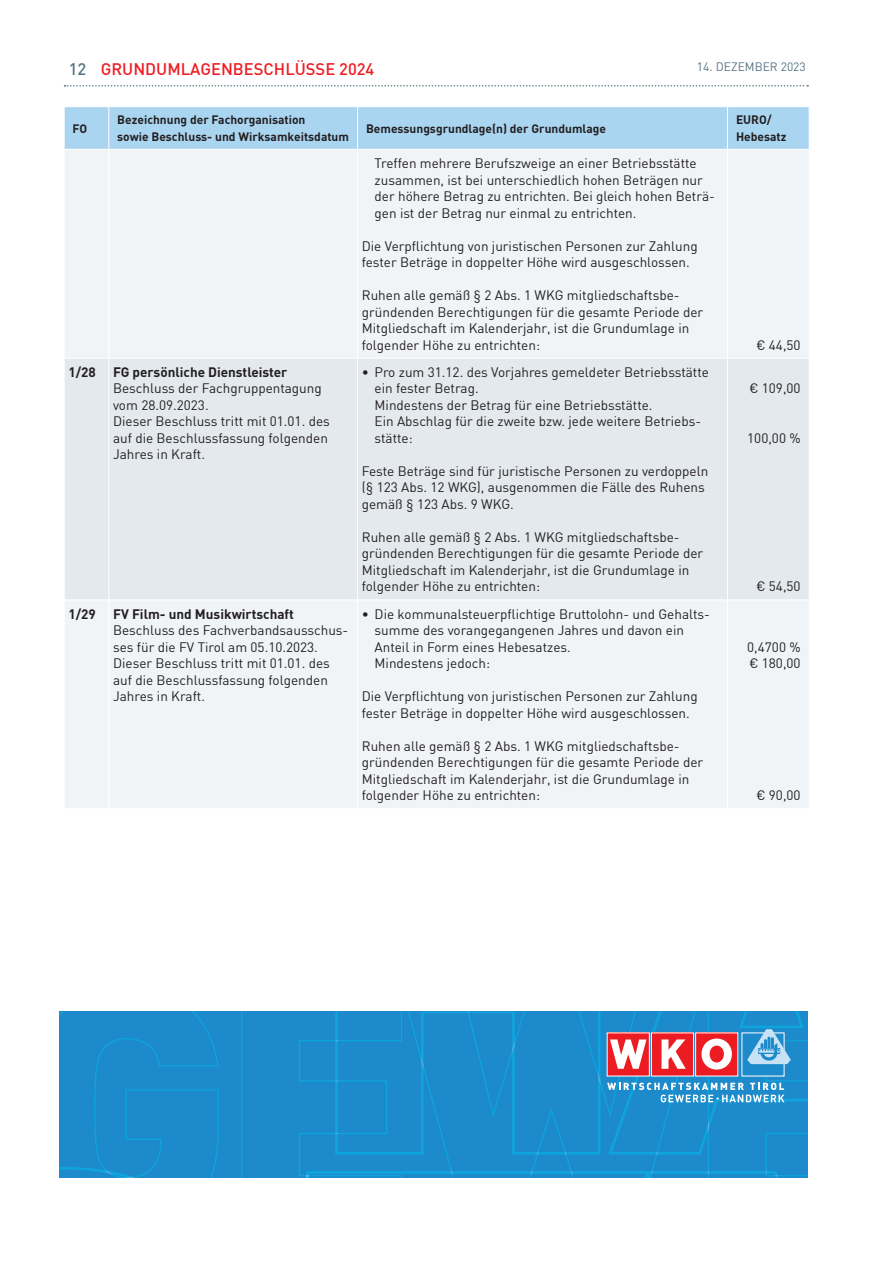
<style>
.page{position:relative;width:893px;height:1263px;background:#fff}
.page>*{position:absolute;margin:0;border:0;box-sizing:border-box;transform-origin:0 0}
.t1{font:500 16.5px "DIN";color:#ee1d23}
.t2{font:13.5px/16.5px "DIN";color:#231f20}
.t3{font:700 13.5px "DIN";color:#231f20}
.t4{font:700 12px/16.5px "DIN";color:#231f20}
.t5{font:12px "DIN";color:#557482}
.s1{color:#557482}
</style>
<div class="page">
<svg style="left:65px;top:85px;width:743px;height:2px"></svg>
<div style="left:65px;top:107px;width:744px;height:42px;background:#aad5f1"></div>
<div style="left:65px;top:150px;width:743px;height:658px;background:#f1f4f6"></div>
<div style="left:65px;top:359px;width:744px;height:240px;background:#e4e9ed"></div>
<hr style="left:108px;top:150px;width:1px;height:208px;background:#fff">
<hr style="left:357px;top:150px;width:1px;height:208px;background:#fff">
<hr style="left:727px;top:150px;width:1px;height:208px;background:#fff">
<hr style="left:108px;top:358px;width:1px;height:241px;background:#fff">
<hr style="left:357px;top:358px;width:1px;height:241px;background:#fff">
<hr style="left:727px;top:358px;width:1px;height:241px;background:#fff">
<hr style="left:64px;top:599px;width:45px;height:1px;background:#fff">
<hr style="left:109px;top:599px;width:249px;height:1px;background:#fff">
<hr style="left:108px;top:600px;width:1px;height:208px;background:#fff">
<hr style="left:358px;top:599px;width:369px;height:1px;background:#fff">
<hr style="left:357px;top:600px;width:1px;height:208px;background:#fff">
<hr style="left:727px;top:599px;width:82px;height:1px;background:#fff">
<hr style="left:727px;top:600px;width:1px;height:208px;background:#fff">
<hr style="left:64px;top:358px;width:45px;height:1px;background:#fff">
<hr style="left:109px;top:358px;width:249px;height:1px;background:#fff">
<hr style="left:358px;top:358px;width:369px;height:1px;background:#fff">
<hr style="left:727px;top:358px;width:82px;height:1px;background:#fff">
<hr style="left:108px;top:107px;width:1px;height:42px;background:#fff">
<hr style="left:357px;top:107px;width:1px;height:42px;background:#fff">
<hr style="left:727px;top:107px;width:1px;height:42px;background:#fff">
<div style="left:60px;top:1012px;width:748px;height:166px;background:#1d8bcb"></div>
<svg style="left:60px;top:1012px;width:159px;height:166px"></svg>
<svg style="left:241px;top:1012px;width:567px;height:166px"></svg>
<p class="t1" style="left:69px;top:58px;width:307px"><span class="s1">12</span> GRUNDUMLAGENBESCHLÜSSE 2024</p>
<p class="t5" style="left:697px;top:59px;width:110px">14. DEZEMBER 2023</p>
<p class="t4" style="left:73px;top:119px;width:16px">FO</p>
<p class="t4" style="left:117px;top:111px;width:233px">Bezeichnung der Fachorganisation<br>sowie Beschluss- und Wirksamkeitsdatum</p>
<p class="t4" style="left:366px;top:119px;width:242px">Bemessungsgrundlage(n) der Grundumlage</p>
<p class="t4" style="left:736px;top:111px;width:52px">EURO/<br>Hebesatz</p>
<p class="t2" style="left:375px;top:155px;width:342px">Treffen mehrere Berufszweige an einer Betriebsstätte zusammen, ist bei unterschiedlich hohen Beträgen nur der höhere Betrag zu entrichten. Bei gleich hohen Beträ&shy;gen ist der Betrag nur einmal zu entrichten.</p>
<p class="t2" style="left:362px;top:237px;width:337px">Die Verpflichtung von juristischen Personen zur Zahlung fester Beträge in doppelter Höhe wird ausgeschlossen.</p>
<p class="t2" style="left:362px;top:287px;width:343px">Ruhen alle gemäß § 2 Abs. 1 WKG mitgliedschaftsbe&shy;gründenden Berechtigungen für die gesamte Periode der Mitgliedschaft im Kalenderjahr, ist die Grundumlage in folgender Höhe zu entrichten:</p>
<p class="t2" style="left:756px;top:336px;width:46px">€ 44,50</p>
<p class="t3" style="left:68px;top:363px;width:29px">1/28</p>
<p class="t3" style="left:113px;top:363px;width:176px">FG persönliche Dienstleister</p>
<p class="t2" style="left:113px;top:380px;width:218px">Beschluss der Fachgruppentagung vom 28.09.2023.<br>Dieser Beschluss tritt mit 01.01. des auf die Beschlussfassung folgenden<br>Jahres in Kraft.</p>
<p class="t3" style="left:68px;top:605px;width:29px">1/29</p>
<p class="t3" style="left:113px;top:605px;width:182px">FV Film- und Musikwirtschaft</p>
<p class="t2" style="left:113px;top:622px;width:237px">Beschluss des Fachverbandsausschus&shy;ses für die FV Tirol am 05.10.2023.<br>Dieser Beschluss tritt mit 01.01. des auf die Beschlussfassung folgenden<br>Jahres in Kraft.</p>
<p class="t2" style="left:375px;top:363px;width:336px;text-indent:-13px">• Pro zum 31.12. des Vorjahres gemeldeter Betriebsstätte ein fester Betrag.<br>Mindestens der Betrag für eine Betriebsstätte.<br>Ein Abschlag für die zweite bzw. jede weitere Betriebs&shy;stätte:</p>
<p class="t2" style="left:362px;top:462px;width:348px">Feste Beträge sind für juristische Personen zu verdoppeln (§ 123 Abs. 12 WKG), ausgenommen die Fälle des Ruhens gemäß § 123 Abs. 9 WKG.</p>
<p class="t2" style="left:362px;top:528px;width:343px">Ruhen alle gemäß § 2 Abs. 1 WKG mitgliedschaftsbe&shy;gründenden Berechtigungen für die gesamte Periode der Mitgliedschaft im Kalenderjahr, ist die Grundumlage in folgender Höhe zu entrichten:</p>
<p class="t2" style="left:375px;top:605px;width:337px;text-indent:-13px">• Die kommunalsteuerpflichtige Bruttolohn- und Gehalts&shy;summe des vorangegangenen Jahres und davon ein Anteil in Form eines Hebesatzes.<br>Mindestens jedoch:</p>
<p class="t2" style="left:362px;top:688px;width:337px">Die Verpflichtung von juristischen Personen zur Zahlung fester Beträge in doppelter Höhe wird ausgeschlossen.</p>
<p class="t2" style="left:362px;top:737px;width:343px">Ruhen alle gemäß § 2 Abs. 1 WKG mitgliedschaftsbe&shy;gründenden Berechtigungen für die gesamte Periode der Mitgliedschaft im Kalenderjahr, ist die Grundumlage in folgender Höhe zu entrichten:</p>
<p class="t2" style="left:749px;top:380px;width:53px">€ 109,00</p>
<p class="t2" style="left:747px;top:429px;width:55px">100,00 %</p>
<p class="t2" style="left:756px;top:578px;width:46px">€ 54,50</p>
<p class="t2" style="left:747px;top:638px;width:55px">0,4700 % € 180,00</p>
<p class="t2" style="left:756px;top:787px;width:46px">€ 90,00</p>
</div>
